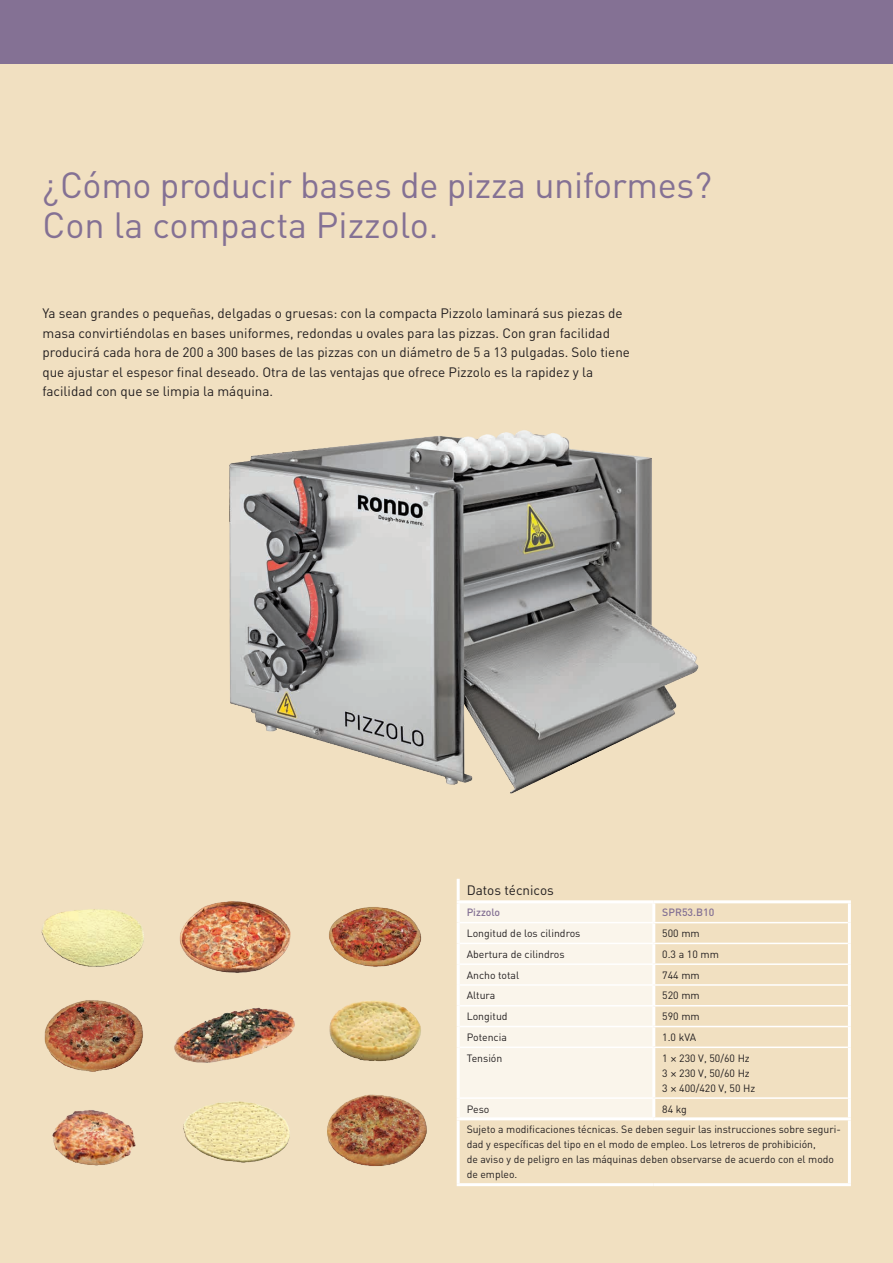
<style>
.page{position:relative;width:893px;height:1263px;background:#f1e0c1}
.page>*{position:absolute;margin:0;border:0;box-sizing:border-box;transform-origin:0 0}
.t1{font:36px/40.5px "DIN Pro";letter-spacing:-.01em;color:#847194}
.t2{font:13.5px/19.5px "DIN Pro";color:#231f20}
.t3{font:10.5px/15px "DIN Pro";color:#231f20}
.t4{font:500 10.5px "DIN Pro";color:#847194}
.s1{font-family:"Frutiger LT Std";font-stretch:condensed}
</style>
<div class="page">
<div style="left:0;top:0;width:893px;height:64px;background:#847194"></div>
<svg style="left:460px;top:903px;width:388px;height:218px"></svg>
<hr style="left:457px;top:879px;width:3px;height:21px;background:#fff">
<hr style="left:457px;top:903px;width:3px;height:20px;background:#fff">
<hr style="left:652px;top:903px;width:3px;height:19px;background:#fff">
<hr style="left:848px;top:903px;width:3px;height:20px;background:#fff">
<hr style="left:457px;top:923px;width:3px;height:20px;background:#fff">
<hr style="left:652px;top:923px;width:3px;height:20px;background:#fff">
<hr style="left:848px;top:923px;width:3px;height:20px;background:#fff">
<hr style="left:457px;top:943px;width:3px;height:21px;background:#fff">
<hr style="left:652px;top:944px;width:3px;height:19px;background:#fff">
<hr style="left:848px;top:943px;width:3px;height:21px;background:#fff">
<hr style="left:457px;top:964px;width:3px;height:21px;background:#fff">
<hr style="left:652px;top:965px;width:3px;height:19px;background:#fff">
<hr style="left:848px;top:964px;width:3px;height:21px;background:#fff">
<hr style="left:457px;top:985px;width:3px;height:21px;background:#fff">
<hr style="left:652px;top:986px;width:3px;height:19px;background:#fff">
<hr style="left:848px;top:985px;width:3px;height:21px;background:#fff">
<hr style="left:457px;top:1006px;width:3px;height:20px;background:#fff">
<hr style="left:652px;top:1006px;width:3px;height:20px;background:#fff">
<hr style="left:848px;top:1006px;width:3px;height:20px;background:#fff">
<hr style="left:457px;top:1026px;width:3px;height:21px;background:#fff">
<hr style="left:652px;top:1027px;width:3px;height:19px;background:#fff">
<hr style="left:848px;top:1026px;width:3px;height:21px;background:#fff">
<hr style="left:457px;top:1047px;width:3px;height:51px;background:#fff">
<hr style="left:652px;top:1048px;width:3px;height:49px;background:#fff">
<hr style="left:848px;top:1047px;width:3px;height:51px;background:#fff">
<hr style="left:457px;top:1098px;width:3px;height:19px;background:#fff">
<hr style="left:652px;top:1099px;width:3px;height:18px;background:#fff">
<hr style="left:848px;top:1098px;width:3px;height:19px;background:#fff">
<hr style="left:848px;top:1120px;width:3px;height:63px;background:#fff">
<hr style="left:460px;top:922px;width:194px;height:1px;background:#fff">
<hr style="left:654px;top:922px;width:194px;height:1px;background:#fff">
<hr style="left:460px;top:943px;width:194px;height:1px;background:#fff">
<hr style="left:654px;top:943px;width:194px;height:1px;background:#fff">
<hr style="left:460px;top:963px;width:194px;height:2px;background:#fff">
<hr style="left:654px;top:963px;width:194px;height:2px;background:#fff">
<hr style="left:460px;top:984px;width:194px;height:2px;background:#fff">
<hr style="left:654px;top:984px;width:194px;height:2px;background:#fff">
<hr style="left:460px;top:1005px;width:194px;height:1px;background:#fff">
<hr style="left:654px;top:1005px;width:194px;height:1px;background:#fff">
<hr style="left:460px;top:1026px;width:194px;height:1px;background:#fff">
<hr style="left:654px;top:1026px;width:194px;height:1px;background:#fff">
<hr style="left:460px;top:1046px;width:194px;height:2px;background:#fff">
<hr style="left:654px;top:1046px;width:194px;height:2px;background:#fff">
<hr style="left:460px;top:1097px;width:194px;height:2px;background:#fff">
<hr style="left:654px;top:1097px;width:194px;height:2px;background:#fff">
<hr style="left:457px;top:900px;width:197px;height:3px;background:#fff">
<hr style="left:654px;top:900px;width:197px;height:3px;background:#fff">
<hr style="left:457px;top:1120px;width:3px;height:63px;background:#fff">
<hr style="left:457px;top:1183px;width:197px;height:3px;background:#fff">
<hr style="left:654px;top:1183px;width:197px;height:3px;background:#fff">
<hr style="left:457px;top:1117px;width:197px;height:3px;background:#fff">
<hr style="left:654px;top:1117px;width:197px;height:3px;background:#fff">
<img style="left:229px;top:430px;width:470px;height:364px">
<img style="left:329px;top:907px;width:93px;height:60px">
<img style="left:41px;top:909px;width:103px;height:58px">
<img style="left:183px;top:1101px;width:107px;height:62px">
<img style="left:329px;top:1000px;width:92px;height:62px">
<img style="left:179px;top:901px;width:112px;height:72px">
<img style="left:174px;top:1007px;width:121px;height:56px">
<img style="left:52px;top:1110px;width:84px;height:56px">
<img style="left:44px;top:1000px;width:99px;height:72px">
<img style="left:327px;top:1094px;width:100px;height:72px">
<h1 class="t1" style="left:43px;top:163px;width:671px">¿Cómo producir bases de pizza uniformes?<br>Con la compacta Pizzolo.</h1>
<p class="t2" style="left:43px;top:303px;width:589px">Ya sean grandes o pequeñas, delgadas o gruesas: con la compacta Pizzolo laminará sus piezas de masa convirtiéndolas en bases uniformes, redondas u ovales para las pizzas. Con gran facilidad producirá cada hora de 200 a 300 bases de las pizzas con un diámetro de 5 a 13 pulgadas. Solo tiene que ajustar el espesor final deseado. Otra de las ventajas que ofrece Pizzolo es la rapidez y la facilidad con que se limpia la máquina.</p>
<p class="t2" style="left:467px;top:880px;width:89px">Datos técnicos</p>
<p class="t4" style="left:467px;top:905px;width:35px">Pizzolo</p>
<p class="t4" style="left:662px;top:905px;width:53px">SPR53.B10</p>
<p class="t3" style="left:467px;top:925px;width:115px">Longitud de los cilindros</p>
<p class="t3" style="left:662px;top:925px;width:39px">500 mm</p>
<p class="t3" style="left:467px;top:946px;width:99px">Abertura de cilindros</p>
<p class="t3" style="left:662px;top:946px;width:58px">0.3 a 10 mm</p>
<p class="t3" style="left:467px;top:967px;width:54px">Ancho total</p>
<p class="t3" style="left:662px;top:967px;width:39px">744 mm</p>
<p class="t3" style="left:467px;top:988px;width:30px">Altura</p>
<p class="t3" style="left:662px;top:988px;width:39px">520 mm</p>
<p class="t3" style="left:467px;top:1008px;width:42px">Longitud</p>
<p class="t3" style="left:662px;top:1008px;width:39px">590 mm</p>
<p class="t3" style="left:467px;top:1029px;width:42px">Potencia</p>
<p class="t3" style="left:662px;top:1029px;width:35px">1.0 kVA</p>
<p class="t3" style="left:467px;top:1050px;width:37px">Tensión</p>
<p class="t3" style="left:662px;top:1050px;width:94px">1 <span class="s1">×</span> 230 V, 50/60 Hz<br>3 <span class="s1">×</span> 230 V, 50/60 Hz<br>3 <span class="s1">×</span> 400/420 V, 50 Hz</p>
<p class="t3" style="left:467px;top:1101px;width:24px">Peso</p>
<p class="t3" style="left:467px;top:1098px;width:376px;line-height:20.7px;text-indent:196px">84 kg<br>Sujeto a modificaciones técnicas. Se deben seguir las instrucciones sobre seguri-</p>
<p class="t3" style="left:467px;top:1136px;width:369px">dad y específicas del tipo en el modo de empleo. Los letreros de prohibición,<br>de aviso y de peligro en las máquinas deben observarse de acuerdo con el modo de empleo.</p>
</div>
